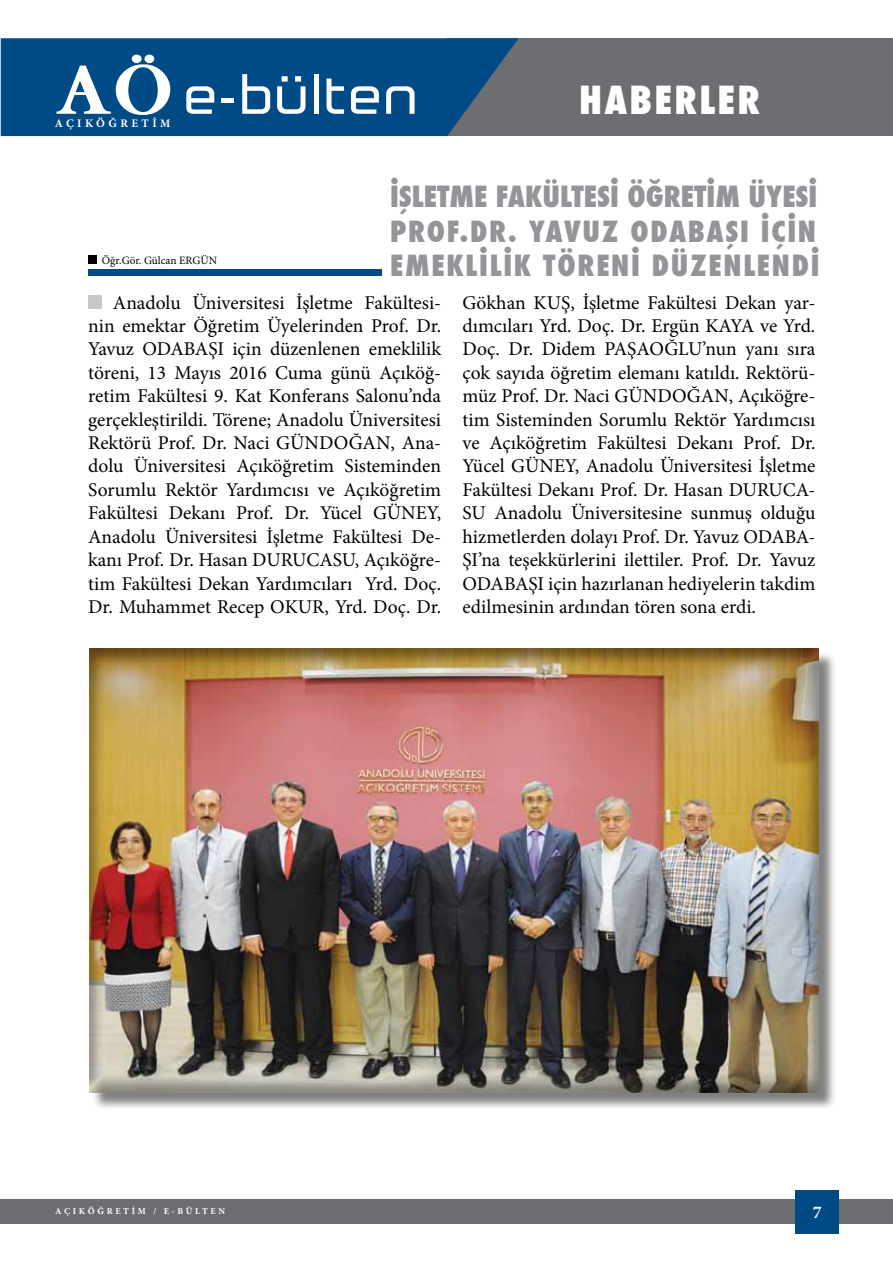
<style>
.page{position:relative;width:893px;height:1263px;background:#fff}
.page>*{position:absolute;margin:0;border:0;box-sizing:border-box;transform-origin:0 0}
.t1{font:800 condensed 37.8px "Futura";letter-spacing:.06em;color:#fff}
.t2{font:800 condensed 28.5px/34.2px "Futura";letter-spacing:.06em;color:#939598}
.t3{font:19.5px/23.4px "Minion Pro";color:#000;text-align:justify}
.t4{font:700 18px "Minion Pro";color:#fff}
.t5{font:700 11.55px "Minion Pro";letter-spacing:.3em;color:#fff}
.t6{font:11.25px "Minion Pro";color:#000}
.t7{font:700 9px "Minion Pro";letter-spacing:.3em;color:#fff}
</style>
<div class="page">
<div style="left:1px;top:1199px;width:892px;height:25px;background:#6d6e71"></div>
<div style="left:795px;top:1190px;width:44px;height:43px;background:#004a85"></div>
<div style="left:447px;top:38px;width:446px;height:98px;background:#6d6e71"></div>
<svg style="left:1px;top:38px;width:518px;height:98px;background:#0a4d83"></svg>
<svg style="left:186px;top:86px;width:28px;height:28px"></svg>
<hr style="left:222px;top:98px;width:12px;height:4px;background:#fff">
<svg style="left:242px;top:74px;width:28px;height:40px"></svg>
<svg style="left:277px;top:76px;width:28px;height:38px"></svg>
<div style="left:314px;top:74px;width:5px;height:40px;background:#fff"></div>
<svg style="left:326px;top:79px;width:18px;height:35px"></svg>
<svg style="left:351px;top:86px;width:28px;height:28px"></svg>
<svg style="left:386px;top:86px;width:28px;height:28px"></svg>
<svg style="left:56px;top:64px;width:115px;height:52px"></svg>
<div style="left:132px;top:55px;width:10px;height:8px;background:#fff;border-radius:50%"></div>
<div style="left:144px;top:55px;width:10px;height:8px;background:#fff;border-radius:50%"></div>
<div style="left:88px;top:269px;width:294px;height:7px;background:#004a85"></div>
<div style="left:88px;top:255px;width:9px;height:9px;background:#000"></div>
<div style="left:88px;top:296px;width:13px;height:13px;background:#c7c8ca"></div>
<div style="left:92px;top:651px;width:745px;height:460px;background:#000;opacity:.5"></div>
<div style="left:86px;top:647px;width:734px;height:445px;background:#000;opacity:.4"></div>
<p class="t5" style="left:55px;top:116px;width:117px">AÇIKÖĞRETİM</p>
<h1 class="t1" style="left:579px;top:74px;width:182px">HABERLER</h1>
<h2 class="t2" style="left:390px;top:180px;width:431px">İŞLETME FAKÜLTESİ ÖĞRETİM ÜYESİ<br>PROF.DR. YAVUZ ODABAŞI İÇİN<br>EMEKLİLİK TÖRENİ DÜZENLENDİ</h2>
<p class="t6" style="left:102px;top:252px;width:117px">Öğr.Gör. Gülcan ERGÜN</p>
<p class="t3" style="left:88px;top:291px;width:354px;text-indent:25px">Anadolu Üniversitesi İşletme Fakültesi&shy;nin emektar Öğretim Üyelerinden Prof. Dr.<br>Yavuz ODABAŞI için düzenlenen emeklilik töreni, 13 Mayıs 2016 Cuma günü Açıköğ&shy;retim Fakültesi 9. Kat Konferans Salonu’nda gerçekleştirildi. Törene; Anadolu Üniversitesi Rektörü Prof. Dr. Naci GÜNDOĞAN, Ana&shy;dolu Üniversitesi Açıköğretim Sisteminden Sorumlu Rektör Yardımcısı ve Açıköğretim Fakültesi Dekanı Prof. Dr. Yücel GÜNEY, Anadolu Üniversitesi İşletme Fakültesi De&shy;kanı Prof. Dr. Hasan DURUCASU, Açıköğre&shy;tim Fakültesi Dekan Yardımcıları Yrd. Doç.<br>Dr. Muhammet Recep OKUR, Yrd. Doç. Dr.</p>
<p class="t3" style="left:463px;top:291px;width:354px">Gökhan KUŞ, İşletme Fakültesi Dekan yar&shy;dımcıları Yrd. Doç. Dr. Ergün KAYA ve Yrd.<br>Doç. Dr. Didem PAŞAOĞLU’nun yanı sıra çok sayıda öğretim elemanı katıldı. Rektörü&shy;müz Prof. Dr. Naci GÜNDOĞAN, Açıköğre&shy;tim Sisteminden Sorumlu Rektör Yardımcısı ve Açıköğretim Fakültesi Dekanı Prof. Dr.<br>Yücel GÜNEY, Anadolu Üniversitesi İşletme Fakültesi Dekanı Prof. Dr. Hasan DURUCA-SU Anadolu Üniversitesine sunmuş olduğu hizmetlerden dolayı Prof. Dr. Yavuz ODABA-ŞI’na teşekkürlerini ilettiler. Prof. Dr. Yavuz ODABAŞI için hazırlanan hediyelerin takdim edilmesinin ardından tören sona erdi.</p>
<p class="t7" style="left:55px;top:1204px;width:172px">AÇIKÖĞRETİM / E-BÜLTEN</p>
<p class="t4" style="left:813px;top:1199px;width:10px">7</p>
</div>
